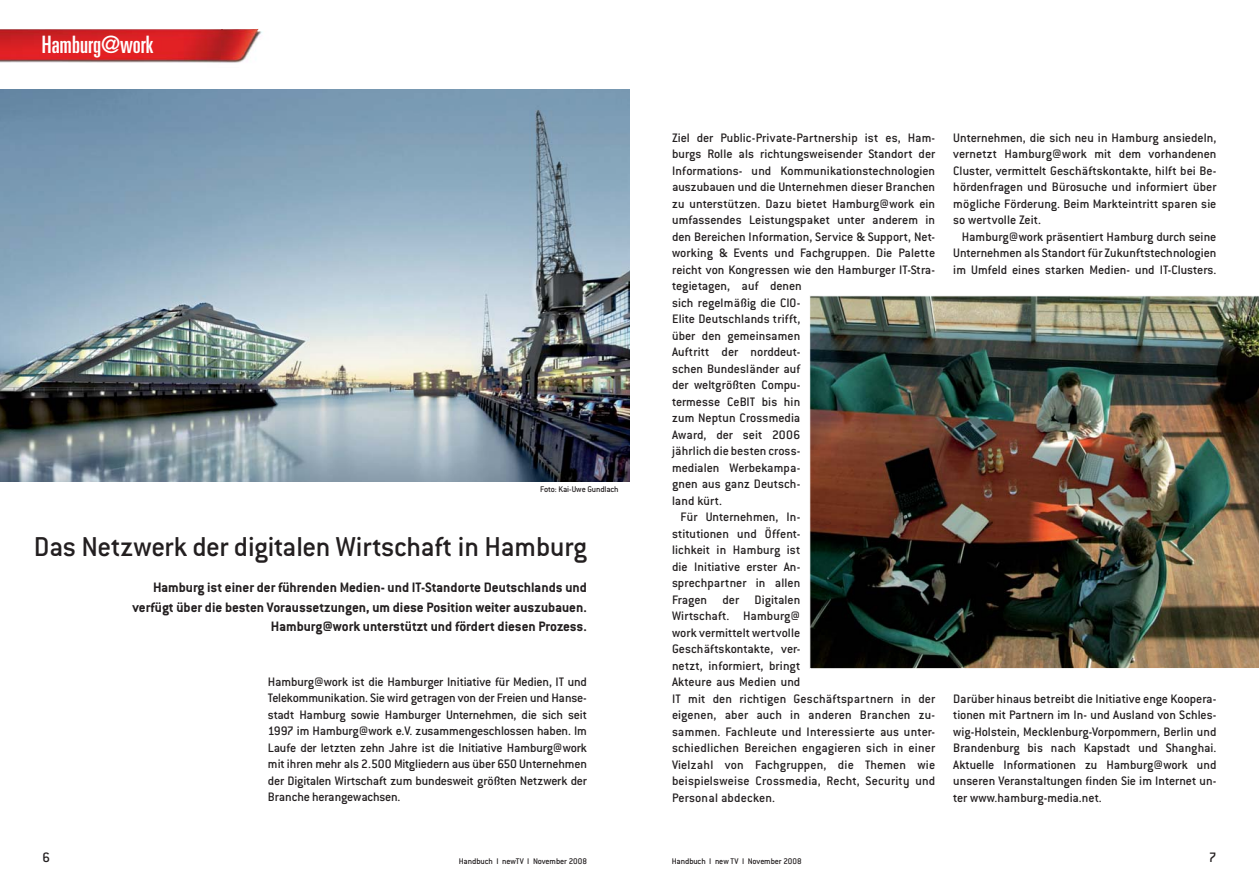
<style>
.page{position:relative;width:1259px;height:893px;background:#fff}
.page>*{position:absolute;margin:0;border:0;box-sizing:border-box;transform-origin:0 0}
.t1{font:500 30px "Conduit ITC";letter-spacing:-.01em;color:#231f20}
.t2{font:ultra-condensed 24px "Univers";color:#fff}
.t3{font:700 15px/19.5px "Conduit ITC";color:#231f20;text-align:right}
.t4{font:500 15px "Conduit ITC";color:#231f20}
.t5{font:500 13.5px/16.5px "Conduit ITC";letter-spacing:.005em;color:#231f20;text-align:justify}
.t6{font:500 9px "Conduit ITC";letter-spacing:-.015em;color:#231f20}
</style>
<div class="page">
<img style="left:0;top:29px;width:262px;height:34px">
<img style="left:0;top:90px;width:629px;height:392px">
<img style="left:809px;top:295px;width:450px;height:374px">
<h2 class="t2" style="left:42px;top:36px;width:113px">Hamburg@work</h2>
<p class="t6" style="left:540px;top:485px;width:80px">Foto: Kai-Uwe Gundlach</p>
<h1 class="t1" style="left:34px;top:534px;width:554px">Das Netzwerk der digitalen Wirtschaft in Hamburg</h1>
<p class="t3" style="left:132px;top:579px;width:456px">Hamburg ist einer der führenden Medien- und IT-Standorte Deutschlands und verfügt über die besten Voraussetzungen, um diese Position weiter auszubauen.<br>Hamburg@work unterstützt und fördert diesen Prozess.</p>
<p class="t5" style="left:268px;top:674px;width:320px">Hamburg@work ist die Hamburger Initiative für Medien, IT und Telekommunikation. Sie wird getragen von der Freien und Hanse&shy;stadt Hamburg sowie Hamburger Unternehmen, die sich seit 1997 im Hamburg@work e.V. zusammengeschlossen haben. Im Laufe der letzten zehn Jahre ist die Initiative Hamburg@work mit ihren mehr als 2.500 Mitgliedern aus über 650 Unternehmen der Digitalen Wirtschaft zum bundesweit größten Netzwerk der Branche herangewachsen.</p>
<p class="t5" style="left:672px;top:131px;width:265px">Ziel der Public-Private-Partnership ist es, Ham-</p>
<p class="t5" style="left:672px;top:147px;width:265px">burgs Rolle als richtungsweisender Standort der</p>
<p class="t5" style="left:672px;top:164px;width:265px">Informations- und Kommunikationstechnologien</p>
<p class="t5" style="left:672px;top:180px;width:265px">auszubauen und die Unternehmen dieser Branchen</p>
<p class="t5" style="left:672px;top:197px;width:265px">zu unterstützen. Dazu bietet Hamburg@work ein</p>
<p class="t5" style="left:672px;top:213px;width:265px">umfassendes Leistungspaket unter anderem in</p>
<p class="t5" style="left:672px;top:230px;width:265px">den Bereichen Information, Service &amp; Support, Net-</p>
<p class="t5" style="left:672px;top:246px;width:265px">working &amp; Events und Fachgruppen. Die Palette</p>
<p class="t5" style="left:672px;top:263px;width:265px">reicht von Kongressen wie den Hamburger IT-Stra-</p>
<p class="t5" style="left:672px;top:279px;width:131px">tegietagen, auf denen</p>
<p class="t5" style="left:672px;top:296px;width:130px">sich regelmäßig die CIO-</p>
<p class="t5" style="left:672px;top:312px;width:130px">Elite Deutschlands trifft,</p>
<p class="t5" style="left:672px;top:329px;width:130px">über den gemeinsamen</p>
<p class="t5" style="left:672px;top:345px;width:130px">Auftritt der norddeut-</p>
<p class="t5" style="left:672px;top:362px;width:130px">schen Bundesländer auf</p>
<p class="t5" style="left:672px;top:378px;width:130px">der weltgrößten Compu-</p>
<p class="t5" style="left:672px;top:395px;width:130px">termesse CeBIT bis hin</p>
<p class="t5" style="left:672px;top:411px;width:130px">zum Neptun Crossmedia</p>
<p class="t5" style="left:672px;top:428px;width:130px">Award, der seit 2006</p>
<p class="t5" style="left:672px;top:444px;width:130px">jährlich die besten cross-</p>
<p class="t5" style="left:672px;top:461px;width:130px">medialen Werbekampa-</p>
<p class="t5" style="left:672px;top:477px;width:130px">gnen aus ganz Deutsch-</p>
<p class="t5" style="left:672px;top:494px;width:52px">land kürt.</p>
<p class="t5" style="left:680px;top:510px;width:121px">Für Unternehmen, In-</p>
<p class="t5" style="left:672px;top:527px;width:130px">stitutionen und Öffent-</p>
<p class="t5" style="left:672px;top:543px;width:130px">lichkeit in Hamburg ist</p>
<p class="t5" style="left:672px;top:560px;width:130px">die Initiative erster An-</p>
<p class="t5" style="left:672px;top:576px;width:130px">sprechpartner in allen</p>
<p class="t5" style="left:672px;top:593px;width:130px">Fragen der Digitalen</p>
<p class="t5" style="left:672px;top:609px;width:130px">Wirtschaft. Hamburg@</p>
<p class="t5" style="left:672px;top:626px;width:130px">work vermittelt wertvolle</p>
<p class="t5" style="left:672px;top:642px;width:130px">Geschäftskontakte, ver-</p>
<p class="t5" style="left:672px;top:659px;width:130px">netzt, informiert, bringt</p>
<p class="t5" style="left:672px;top:675px;width:130px">Akteure aus Medien und</p>
<p class="t5" style="left:672px;top:692px;width:265px">IT mit den richtigen Geschäftspartnern in der</p>
<p class="t5" style="left:672px;top:708px;width:265px">eigenen, aber auch in anderen Branchen zu-</p>
<p class="t5" style="left:672px;top:725px;width:265px">sammen. Fachleute und Interessierte aus unter-</p>
<p class="t5" style="left:672px;top:741px;width:265px">schiedlichen Bereichen engagieren sich in einer</p>
<p class="t5" style="left:672px;top:758px;width:265px">Vielzahl von Fachgruppen, die Themen wie</p>
<p class="t5" style="left:672px;top:774px;width:265px">beispielsweise Crossmedia, Recht, Security und</p>
<p class="t5" style="left:672px;top:791px;width:105px">Personal abdecken.</p>
<p class="t5" style="left:953px;top:131px;width:265px">Unternehmen, die sich neu in Hamburg ansiedeln, vernetzt Hamburg@work mit dem vorhandenen Cluster, vermittelt Geschäftskontakte, hilft bei Be&shy;hördenfragen und Bürosuche und informiert über mögliche Förderung. Beim Markteintritt sparen sie so wertvolle Zeit.</p>
<p class="t5" style="left:953px;top:230px;width:265px;text-indent:9px">Hamburg@work präsentiert Hamburg durch seine Unternehmen als Standort für Zukunftstechnologien im Umfeld eines starken Medien- und IT-Clusters.</p>
<p class="t5" style="left:953px;top:692px;width:265px">Darüber hinaus betreibt die Initiative enge Koopera&shy;tionen mit Partnern im In- und Ausland von Schles&shy;wig-Holstein, Mecklenburg-Vorpommern, Berlin und Brandenburg bis nach Kapstadt und Shanghai.<br>Aktuelle Informationen zu Hamburg@work und unseren Veranstaltungen finden Sie im Internet un&shy;ter www.hamburg-media.net.</p>
<p class="t4" style="left:43px;top:851px;width:9px">6</p>
<p class="t6" style="left:459px;top:857px;width:130px">Handbuch I newTV I November 2008</p>
<p class="t6" style="left:672px;top:857px;width:131px">Handbuch I new TV I November 2008</p>
<p class="t4" style="left:1208px;top:851px;width:9px">7</p>
</div>
